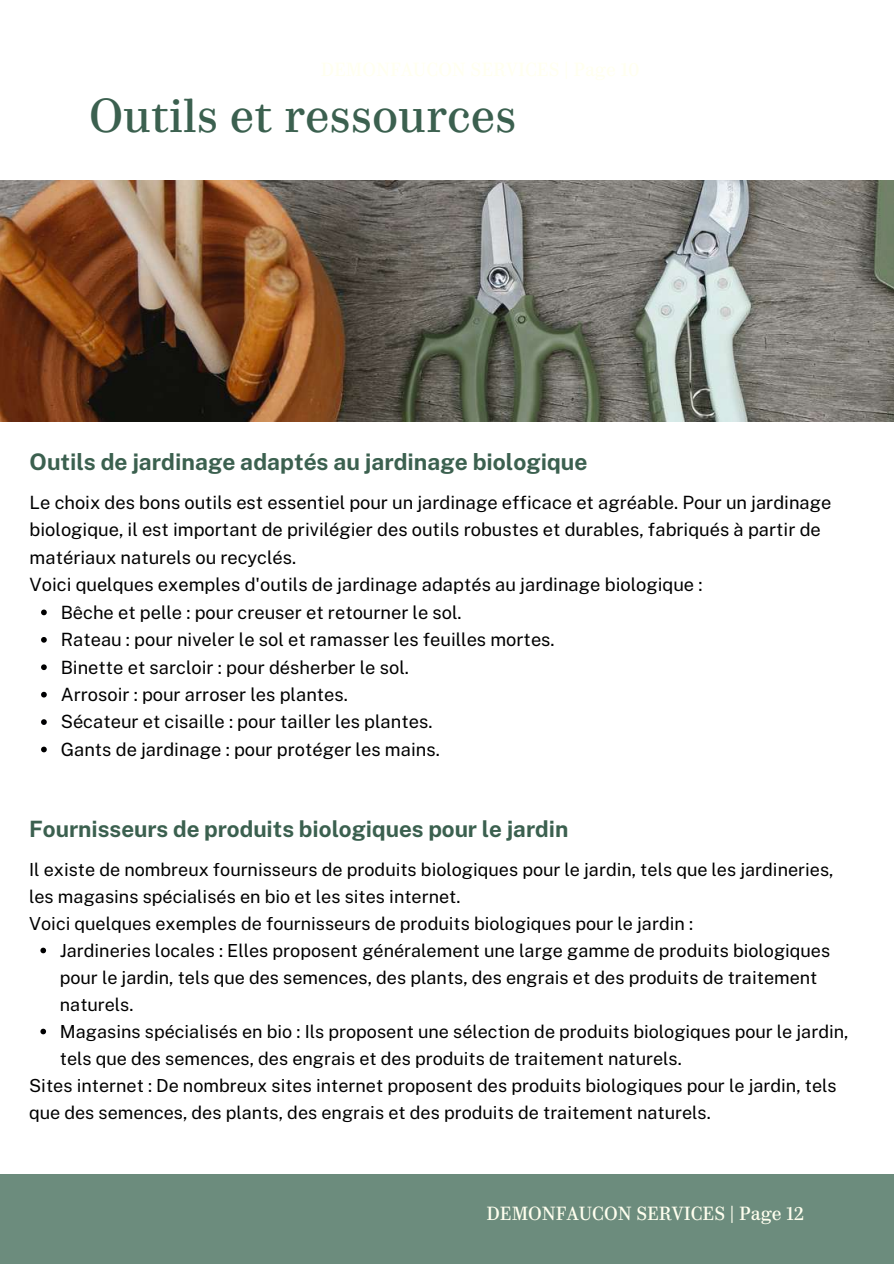
<style>
.page{position:relative;width:894px;height:1264px;background:#fff}
.page>*{position:absolute;margin:0;border:0;box-sizing:border-box;transform-origin:0 0}
.t1{font:45px "Parmigiano Piccolo HL";color:#3b604f}
.t2{font:700 22.8px "Public Sans";color:#3b604f}
.t3{font:700 22.5px "Public Sans";color:#3b604f}
.t4{font:18.3px "Public Sans";color:#000001}
.t5{font:18px/27px "Public Sans";color:#000001}
.t6{font:18px "Parmigiano Piccolo HL";color:#ffffef}
</style>
<div class="page">
<div style="left:0;top:1174px;width:893px;height:89px;background:#6c8c7d"></div>
<img style="left:0;top:180px;width:893px;height:241px">
<svg style="left:41px;top:609px;width:6px;height:6px"></svg>
<svg style="left:41px;top:637px;width:6px;height:5px"></svg>
<svg style="left:41px;top:664px;width:6px;height:6px"></svg>
<svg style="left:41px;top:691px;width:6px;height:6px"></svg>
<svg style="left:41px;top:719px;width:6px;height:6px"></svg>
<svg style="left:41px;top:746px;width:6px;height:6px"></svg>
<svg style="left:40px;top:947px;width:6px;height:6px"></svg>
<svg style="left:40px;top:1028px;width:6px;height:6px"></svg>
<h1 class="t1" style="left:89px;top:87px;width:428px">Outils et ressources</h1>
<p class="t2" style="left:30px;top:448px;width:559px">Outils de jardinage adaptés au jardinage biologique</p>
<p class="t4" style="left:30px;top:491px;width:803px">Le choix des bons outils est essentiel pour un jardinage efficace et agréable. Pour un jardinage</p>
<p class="t4" style="left:30px;top:519px;width:792px">biologique, il est important de privilégier des outils robustes et durables, fabriqués à partir de</p>
<p class="t4" style="left:30px;top:546px;width:268px">matériaux naturels ou recyclés.</p>
<p class="t4" style="left:30px;top:574px;width:674px">Voici quelques exemples d'outils de jardinage adaptés au jardinage biologique :</p>
<p class="t4" style="left:61px;top:601px;width:402px">Bêche et pelle : pour creuser et retourner le sol.</p>
<p class="t4" style="left:61px;top:628px;width:495px">Rateau : pour niveler le sol et ramasser les feuilles mortes.</p>
<p class="t4" style="left:61px;top:656px;width:349px">Binette et sarcloir : pour désherber le sol.</p>
<p class="t4" style="left:61px;top:683px;width:289px">Arrosoir : pour arroser les plantes.</p>
<p class="t4" style="left:61px;top:711px;width:373px">Sécateur et cisaille : pour tailler les plantes.</p>
<p class="t4" style="left:61px;top:738px;width:380px">Gants de jardinage : pour protéger les mains.</p>
<p class="t3" style="left:29px;top:815px;width:540px">Fournisseurs de produits biologiques pour le jardin</p>
<p class="t5" style="left:29px;top:855px;width:805px">Il existe de nombreux fournisseurs de produits biologiques pour le jardin, tels que les jardineries, les magasins spécialisés en bio et les sites internet.<br>Voici quelques exemples de fournisseurs de produits biologiques pour le jardin :</p>
<p class="t5" style="left:60px;top:936px;width:771px">Jardineries locales : Elles proposent généralement une large gamme de produits biologiques</p>
<p class="t5" style="left:60px;top:963px;width:759px">pour le jardin, tels que des semences, des plants, des engrais et des produits de traitement</p>
<p class="t5" style="left:60px;top:990px;width:75px">naturels.</p>
<p class="t5" style="left:60px;top:1017px;width:790px">Magasins spécialisés en bio : Ils proposent une sélection de produits biologiques pour le jardin,</p>
<p class="t5" style="left:60px;top:1044px;width:623px">tels que des semences, des engrais et des produits de traitement naturels.</p>
<p class="t5" style="left:29px;top:1071px;width:808px">Sites internet : De nombreux sites internet proposent des produits biologiques pour le jardin, tels</p>
<p class="t5" style="left:29px;top:1098px;width:683px">que des semences, des plants, des engrais et des produits de traitement naturels.</p>
<p class="t6" style="left:486px;top:1202px;width:319px">DEMONFAUCON SERVICES | Page 12</p>
</div>
